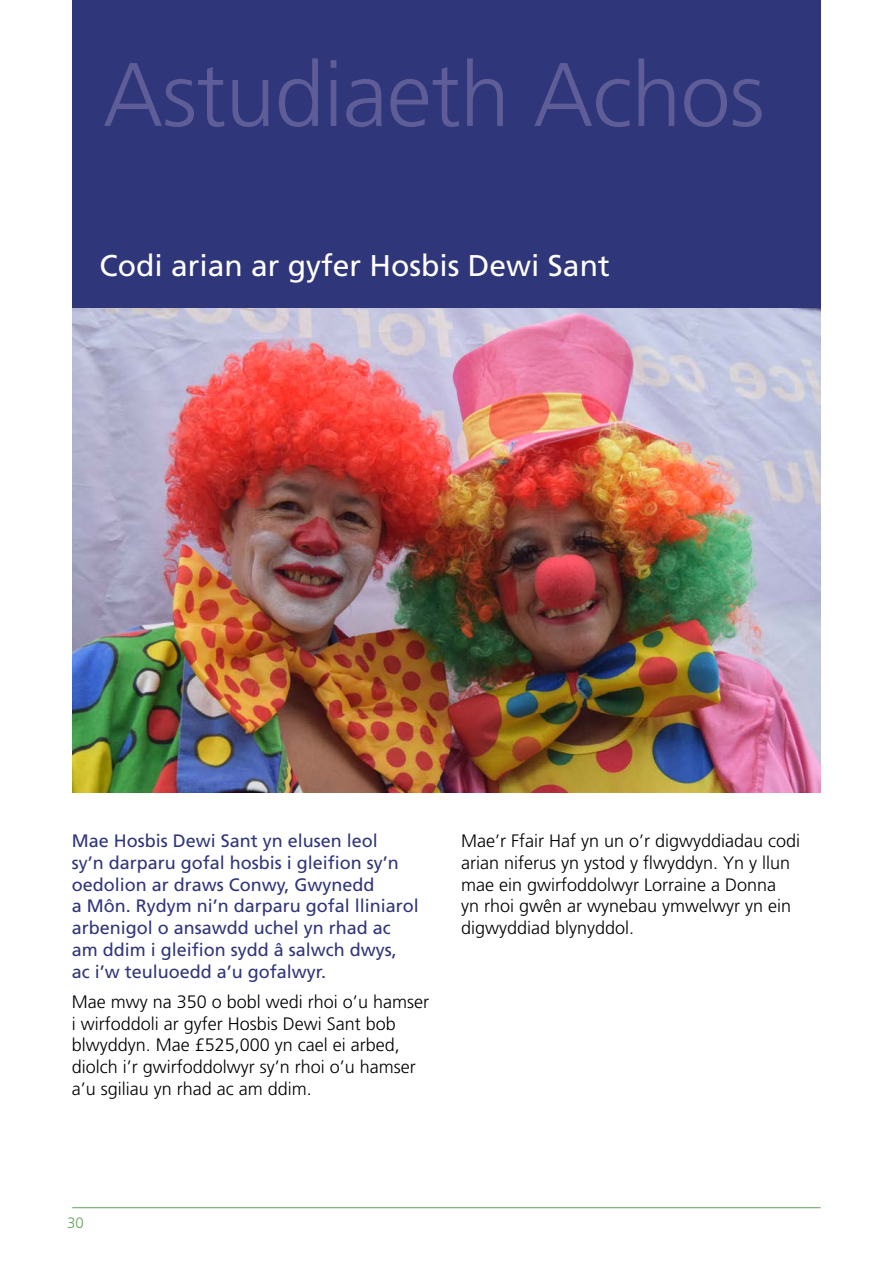
<style>
.page{position:relative;width:893px;height:1263px;background:#fff}
.page>*{position:absolute;margin:0;border:0;box-sizing:border-box;transform-origin:0 0}
.Case_study_title{font:300 90px "Frutiger LT Std";letter-spacing:-.01em;color:#5f5d97}
.H3_Chapter_heads_sub{font:30px "Frutiger LT Std";color:#fff}
.Body_Text{font:300 18px/21.8px "Frutiger LT Std";color:#000}
.Body_Text-2{font:18px/21.8px "Frutiger LT Std";color:#30367a}
.t1{font:300 15px "Frutiger LT Std";color:#5da552}
</style>
<div class="page">
<hr style="left:72px;top:1207px;width:749px;height:1px;background:#5da552">
<div style="left:72px;top:0;width:749px;height:308px;background:#30367a"></div>
<img style="left:72px;top:308px;width:749px;height:485px">
<h1 class="Case_study_title" style="left:103px;top:44px;width:663px">Astudiaeth Achos</h1>
<h3 class="H3_Chapter_heads_sub" style="left:99px;top:248px;width:512px">Codi arian ar gyfer Hosbis Dewi Sant</h3>
<p class="Body_Text-2" style="left:72px;top:830px;width:349px">Mae Hosbis Dewi Sant yn elusen leol<br>sy’n darparu gofal hosbis i gleifion sy’n oedolion ar draws Conwy, Gwynedd<br>a Môn. Rydym ni’n darparu gofal lliniarol arbenigol o ansawdd uchel yn rhad ac am ddim i gleifion sydd â salwch dwys, ac i’w teuluoedd a’u gofalwyr.</p>
<p class="Body_Text" style="left:72px;top:991px;width:359px">Mae mwy na 350 o bobl wedi rhoi o’u hamser i wirfoddoli ar gyfer Hosbis Dewi Sant bob blwyddyn. Mae £525,000 yn cael ei arbed, diolch i’r gwirfoddolwyr sy’n rhoi o’u hamser a’u sgiliau yn rhad ac am ddim.</p>
<p class="Body_Text" style="left:461px;top:830px;width:341px">Mae’r Ffair Haf yn un o’r digwyddiadau codi arian niferus yn ystod y flwyddyn. Yn y llun mae ein gwirfoddolwyr Lorraine a Donna<br>yn rhoi gwên ar wynebau ymwelwyr yn ein digwyddiad blynyddol.</p>
<p class="t1" style="left:67px;top:1214px;width:18px">30</p>
</div>
